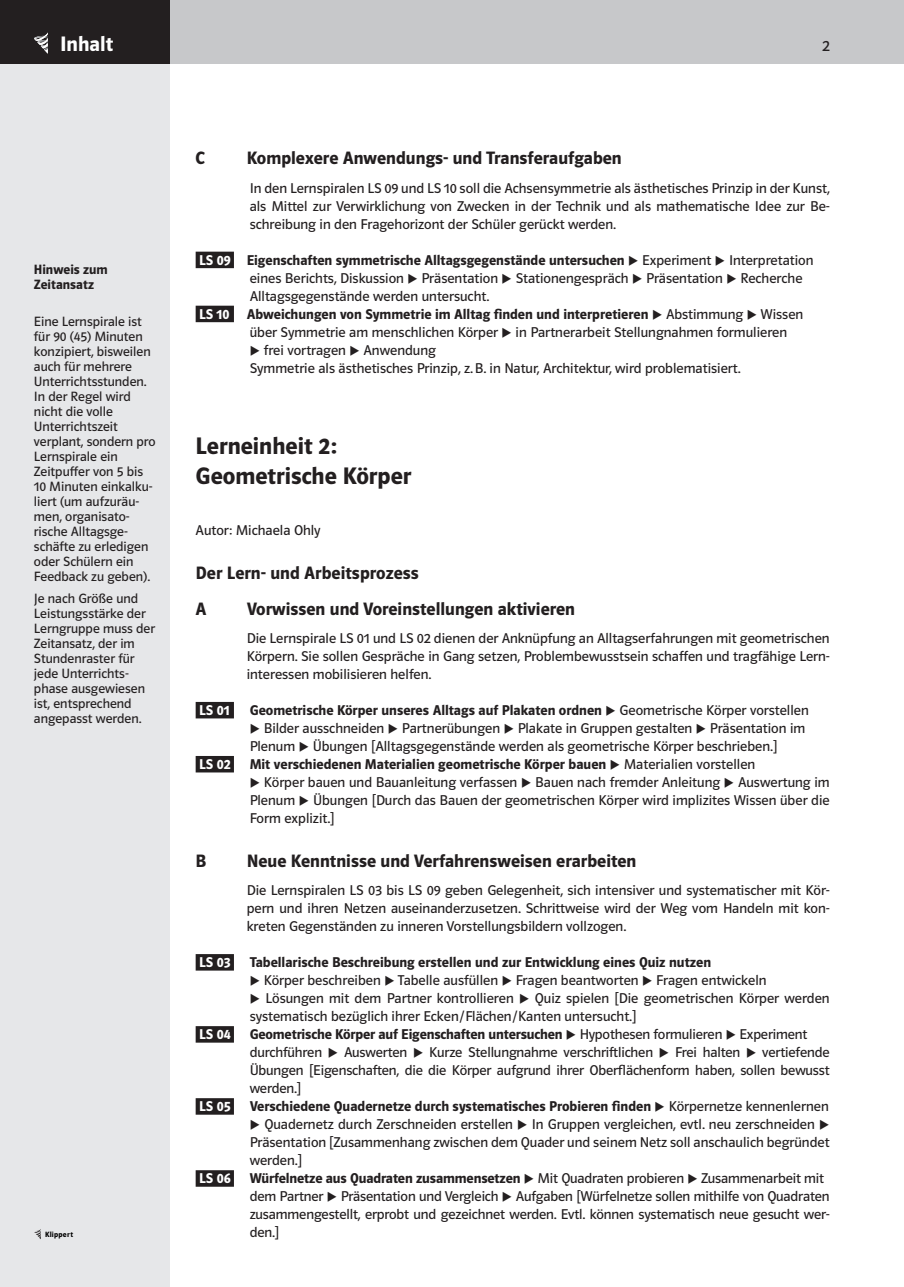
<style>
.page{position:relative;width:904px;height:1287px;background:#fff}
.page>*{position:absolute;margin:0;border:0;box-sizing:border-box;transform-origin:0 0}
.t1{font:24px/30px "Polo ST11 K Hfett";color:#231f20}
.t2{font:21px "Polo ST11 K Hfett";color:#fff}
.t3{font:18px/36px "Polo ST11 K Hfett";color:#231f20}
.t4{font:15.75px "Polo ST11 K Buch";color:#231f20}
.t5{font:14.25px/18px "Polo ST11 K Buch";color:#231f20;text-align:justify}
.t6{font:14.25px "Polo ST11 K Hfett";color:#231f20}
.t7{font:14.25px "Polo ST11 K Hfett";color:#fff}
.t8{font:13.5px/15px "Polo ST11 K Buch";color:#231f20}
.t9{font:13.5px/15px "Polo ST11 K Hfett";color:#231f20}
.t10{font:7.65px "Polo ST11 K Hfett";letter-spacing:.03em;color:#000}
.s1{color:#fff}
.s2{font-family:"Polo ST11 K Buch"}
.s3{font-family:"Polo ST11 K Hfett"}
</style>
<div class="page">
<div style="left:0;top:0;width:170px;height:1286px;background:#e6e7e9"></div>
<div style="left:893px;top:0;width:10px;height:64px;background:#c7c8ca"></div>
<div style="left:170px;top:0;width:723px;height:64px;background:#c7c8ca"></div>
<div style="left:0;top:0;width:170px;height:64px;background:#231f20"></div>
<svg style="left:34px;top:1229px;width:7px;height:9px"></svg>
<svg style="left:46px;top:32px;width:2px;height:14px"></svg>
<div style="left:196px;top:251px;width:38px;height:17px;background:#231f20"></div>
<div style="left:196px;top:305px;width:38px;height:17px;background:#231f20"></div>
<div style="left:196px;top:701px;width:38px;height:17px;background:#231f20"></div>
<div style="left:196px;top:755px;width:38px;height:17px;background:#231f20"></div>
<div style="left:196px;top:953px;width:38px;height:17px;background:#231f20"></div>
<div style="left:196px;top:1025px;width:38px;height:17px;background:#231f20"></div>
<div style="left:196px;top:1097px;width:38px;height:17px;background:#231f20"></div>
<div style="left:196px;top:1169px;width:38px;height:17px;background:#231f20"></div>
<h2 class="t2" style="left:60px;top:36px;width:55px">Inhalt</h2>
<p class="t9" style="left:34px;top:263px;width:75px">Hinweis zum<br>Zeitansatz</p>
<p class="t8" style="left:34px;top:315px;width:123px">Eine Lernspirale ist für 90 (45) Minuten konzipiert, bisweilen auch für mehrere<br>Unterrichtsstunden.<br>In der Regel wird nicht die volle<br>Unterrichtszeit verplant, sondern pro<br>Lernspirale ein<br>Zeitpuffer von 5 bis<br>10 Minuten einkalku&shy;liert (um aufzuräu&shy;men, organisato&shy;rische Alltagsge&shy;schäfte zu erledigen oder Schülern ein<br>Feedback zu geben).</p>
<p class="t8" style="left:34px;top:591px;width:123px">Je nach Größe und<br>Leistungsstärke der<br>Lerngruppe muss der<br>Zeitansatz, der im<br>Stundenraster für jede Unterrichts&shy;phase ausgewiesen ist, entsprechend angepasst werden.</p>
<p class="t10" style="left:45px;top:1230px;width:30px">Klippert</p>
<p class="t4" style="left:821px;top:40px;width:9px">2</p>
<p class="t3" style="left:196px;top:141px;width:11px">C</p>
<p class="t3" style="left:247px;top:141px;width:376px">Komplexere Anwendungs- und Transferaufgaben</p>
<p class="t5" style="left:250px;top:180px;width:581px">In den Lernspiralen LS 09 und LS 10 soll die Achsensymmetrie als ästhetisches Prinzip in der Kunst, als Mittel zur Verwirklichung von Zwecken in der Technik und als mathematische Idee zur Be&shy;schreibung in den Fragehorizont der Schüler gerückt werden.</p>
<p class="t6" style="left:199px;top:254px;width:615px"><span class="s1">LS 09</span> Eigenschaften symmetrische Alltagsgegenstände untersuchen ◆ <span class="s2">Experiment</span> ◆ <span class="s2">Interpretation</span></p>
<p class="t5" style="left:249px;top:270px;width:554px">eines Berichts‚ Diskussion ◆ Präsentation ◆ Stationengespräch ◆ Präsentation ◆ Recherche<br>Alltagsgegenstände werden untersucht.</p>
<p class="t6" style="left:199px;top:308px;width:605px"><span class="s1">LS 10</span> Abweichungen von Symmetrie im Alltag finden und interpretieren ◆ <span class="s2">Abstimmung</span> ◆ <span class="s2">Wissen</span></p>
<p class="t5" style="left:250px;top:324px;width:539px">über Symmetrie am menschlichen Körper ◆ in Partnerarbeit Stellungnahmen formulieren</p>
<p class="t5" style="left:249px;top:342px;width:492px">◆ frei vortragen ◆ Anwendung<br>Symmetrie als ästhetisches Prinzip, z. B. in Natur, Architektur, wird problematisiert.</p>
<h1 class="t1" style="left:196px;top:432px;width:217px">Lerneinheit 2:<br>Geometrische Körper</h1>
<p class="t5" style="left:196px;top:522px;width:126px">Autor: Michaela Ohly</p>
<p class="t3" style="left:196px;top:555px;width:225px">Der Lern- und Arbeitsprozess<br>A</p>
<p class="t3" style="left:247px;top:591px;width:330px">Vorwissen und Voreinstellungen aktivieren</p>
<p class="t5" style="left:247px;top:630px;width:584px">Die Lernspirale LS 01 und LS 02 dienen der Anknüpfung an Alltagserfahrungen mit geometrischen Körpern. Sie sollen Gespräche in Gang setzen, Problembewusstsein schaffen und tragfähige Lern&shy;interessen mobilisieren helfen.</p>
<p class="t7" style="left:199px;top:704px;width:32px">LS 01</p>
<p class="t6" style="left:250px;top:704px;width:560px">Geometrische Körper unseres Alltags auf Plakaten ordnen ◆ <span class="s2">Geometrische Körper vorstellen</span></p>
<p class="t5" style="left:250px;top:720px;width:557px">◆ Bilder ausschneiden ◆ Partnerübungen ◆ Plakate in Gruppen gestalten ◆ Präsentation im<br>Plenum ◆ Übungen [Alltagsgegenstände werden als geometrische Körper beschrieben.]</p>
<p class="t7" style="left:199px;top:758px;width:33px">LS 02</p>
<p class="t6" style="left:250px;top:758px;width:507px">Mit verschiedenen Materialien geometrische Körper bauen ◆ <span class="s2">Materialien vorstellen</span></p>
<p class="t5" style="left:250px;top:774px;width:581px">◆ Körper bauen und Bauanleitung verfassen ◆ Bauen nach fremder Anleitung ◆ Auswertung im Plenum ◆ Übungen [Durch das Bauen der geometrischen Körper wird implizites Wissen über die Form explizit.]</p>
<p class="t3" style="left:196px;top:843px;width:12px">B</p>
<p class="t3" style="left:247px;top:843px;width:391px">Neue Kenntnisse und Verfahrensweisen erarbeiten</p>
<p class="t5" style="left:247px;top:882px;width:584px">Die Lernspiralen LS 03 bis LS 09 geben Gelegenheit, sich intensiver und systematischer mit Kör&shy;pern und ihren Netzen auseinanderzusetzen. Schrittweise wird der Weg vom Handeln mit kon&shy;kreten Gegenständen zu inneren Vorstellungsbildern vollzogen.</p>
<p class="t7" style="left:199px;top:956px;width:33px">LS 03</p>
<p class="t6" style="left:250px;top:956px;width:463px">Tabellarische Beschreibung erstellen und zur Entwicklung eines Quiz nutzen</p>
<p class="t5" style="left:250px;top:972px;width:518px">◆ Körper beschreiben ◆ Tabelle ausfüllen ◆ Fragen beantworten ◆ Fragen entwickeln</p>
<p class="t5" style="left:250px;top:990px;width:581px">◆ Lösungen mit dem Partner kontrollieren ◆ Quiz spielen [Die geometrischen Körper werden systematisch bezüglich ihrer Ecken / Flächen / Kanten untersucht.]</p>
<p class="t7" style="left:199px;top:1028px;width:33px">LS 04</p>
<p class="t6" style="left:250px;top:1028px;width:559px">Geometrische Körper auf Eigenschaften untersuchen ◆ <span class="s2">Hypothesen formulieren</span> ◆ <span class="s2">Experiment</span></p>
<p class="t5" style="left:249px;top:1044px;width:581px">durchführen ◆ Auswerten ◆ Kurze Stellungnahme verschriftlichen ◆ Frei halten ◆ vertiefende Übungen [Eigenschaften, die die Körper aufgrund ihrer Oberflächenform haben, sollen bewusst werden.]</p>
<p class="t7" style="left:199px;top:1100px;width:33px">LS 05</p>
<p class="t6" style="left:250px;top:1100px;width:580px">Verschiedene Quadernetze durch systematisches Probieren finden ◆ <span class="s2">Körpernetze kennenlernen</span></p>
<p class="t5" style="left:250px;top:1116px;width:581px">◆ Quadernetz durch Zerschneiden erstellen ◆ In Gruppen vergleichen, evtl. neu zerschneiden ◆ Präsentation [Zusammenhang zwischen dem Quader und seinem Netz soll anschaulich begründet werden.]</p>
<p class="t7" style="left:199px;top:1172px;width:33px">LS 06</p>
<p class="t5" style="left:249px;top:1170px;width:581px;text-align:left"><span class="s3">Würfelnetze aus Quadraten zusammensetzen</span> ◆ Mit Quadraten probieren ◆ Zusammenarbeit mit dem Partner ◆ Präsentation und Vergleich ◆ Aufgaben [Würfelnetze sollen mithilfe von Quadraten zusammengestellt, erprobt und gezeichnet werden. Evtl. können systematisch neue gesucht wer&shy;den.]</p>
</div>
